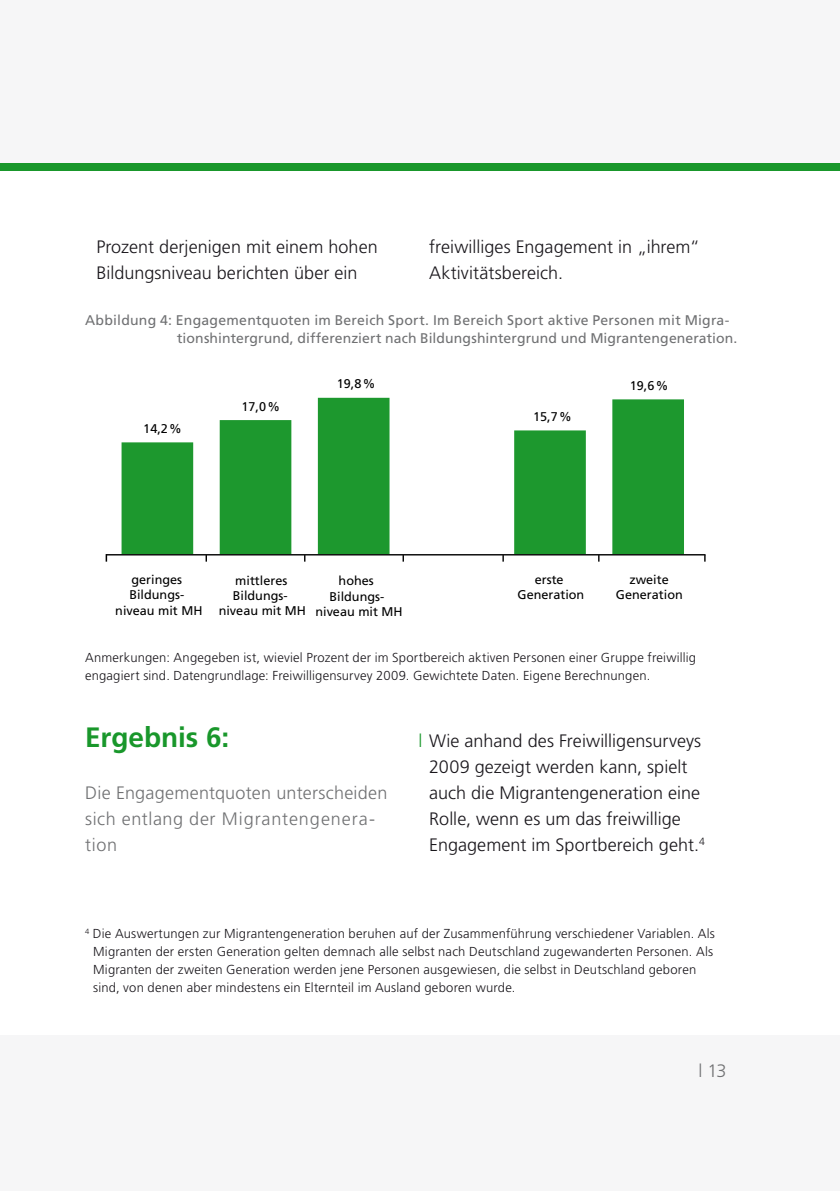
<style>
.page{position:relative;width:840px;height:1191px;background:#fff}
.page>*{position:absolute;margin:0;border:0;box-sizing:border-box;transform-origin:0 0}
.t1{font:700 28px "Frutiger LT Std";color:#19972b}
.t2{font:300 18px/26px "Frutiger LT Std";letter-spacing:.005em;color:#1a171c}
.t3{font:300 18px/26px "Frutiger LT Std";letter-spacing:.02em;color:#707173}
.t4{font:14px/18px "Frutiger LT Std";letter-spacing:.01em;color:#707173}
.t5{font:300 13px/18px "Frutiger LT Std";letter-spacing:.015em;color:#1a171c}
.t6{font:12.6px/15.4px "Frutiger LT Std";color:#010000;text-align:center}
.s1{color:#19972b}
</style>
<div class="page">
<div style="left:0;top:1035px;width:839px;height:156px;background:#f6f6f7"></div>
<div style="left:0;top:0;width:839px;height:170px;background:#f6f6f7"></div>
<div style="left:0;top:163px;width:839px;height:7px;background:#19972b"></div>
<svg style="left:205px;top:555px;width:2px;height:6px"></svg>
<svg style="left:402px;top:555px;width:2px;height:6px"></svg>
<svg style="left:121px;top:398px;width:562px;height:156px;fill:#1d982e"></svg>
<hr style="left:106px;top:554px;width:599px;height:1px;background:#010000">
<h2 class="t2" style="left:96px;top:234px;width:282px">Prozent derjenigen mit einem hohen<br>Bildungsniveau berichten über ein</h2>
<h2 class="t2" style="left:429px;top:234px;width:272px">freiwilliges Engagement in „ihrem“<br>Aktivitätsbereich.</h2>
<p class="t4" style="left:177px;top:311px;width:561px;text-indent:-92px">Abbildung 4: Engagementquoten im Bereich Sport. Im Bereich Sport aktive Personen mit Migra&shy;tionshintergrund, differenziert nach Bildungshintergrund und Migrantengeneration.</p>
<p class="t6" style="left:143px;top:421px;width:40px">14,2%</p>
<p class="t6" style="left:241px;top:398px;width:40px">17,0%</p>
<p class="t6" style="left:336px;top:376px;width:40px">19,8%</p>
<p class="t6" style="left:533px;top:409px;width:40px">15,7%</p>
<p class="t6" style="left:629px;top:378px;width:40px">19,6%</p>
<p class="t6" style="left:115px;top:572px;width:89px">geringes<br>Bildungs&shy;niveau mit MH</p>
<p class="t6" style="left:218px;top:572px;width:89px">mittleres<br>Bildungs&shy;niveau mit MH</p>
<p class="t6" style="left:315px;top:573px;width:89px">hohes<br>Bildungs&shy;niveau mit MH</p>
<p class="t6" style="left:517px;top:572px;width:68px">erste<br>Generation</p>
<p class="t6" style="left:615px;top:572px;width:68px">zweite<br>Generation</p>
<p class="t5" style="left:85px;top:648px;width:612px">Anmerkungen: Angegeben ist, wieviel Prozent der im Sportbereich aktiven Personen einer Gruppe freiwillig engagiert sind. Datengrundlage: Freiwilligensurvey 2009. Gewichtete Daten. Eigene Berechnungen.</p>
<h1 class="t1" style="left:85px;top:720px;width:146px">Ergebnis 6:</h1>
<h2 class="t3" style="left:85px;top:780px;width:304px">Die Engagementquoten unterscheiden sich entlang der Migrantengenera&shy;tion</h2>
<h2 class="t2" style="left:429px;top:728px;width:277px;text-indent:-11px"><span class="s1">l</span> Wie anhand des Freiwilligensurveys 2009 gezeigt werden kann, spielt auch die Migrantengeneration eine Rolle, wenn es um das freiwillige Engagement im Sportbereich geht.<sup>4</sup></h2>
<p class="t5" style="left:93px;top:925px;width:623px;text-indent:-8px"><sup>4</sup> Die Auswertungen zur Migrantengeneration beruhen auf der Zusammenführung verschiedener Variablen. Als Migranten der ersten Generation gelten demnach alle selbst nach Deutschland zugewanderten Personen. Als Migranten der zweiten Generation werden jene Personen ausgewiesen, die selbst in Deutschland geboren sind, von denen aber mindestens ein Elternteil im Ausland geboren wurde.</p>
<h2 class="t3" style="left:698px;top:1058px;width:29px">l 13</h2>
</div>
